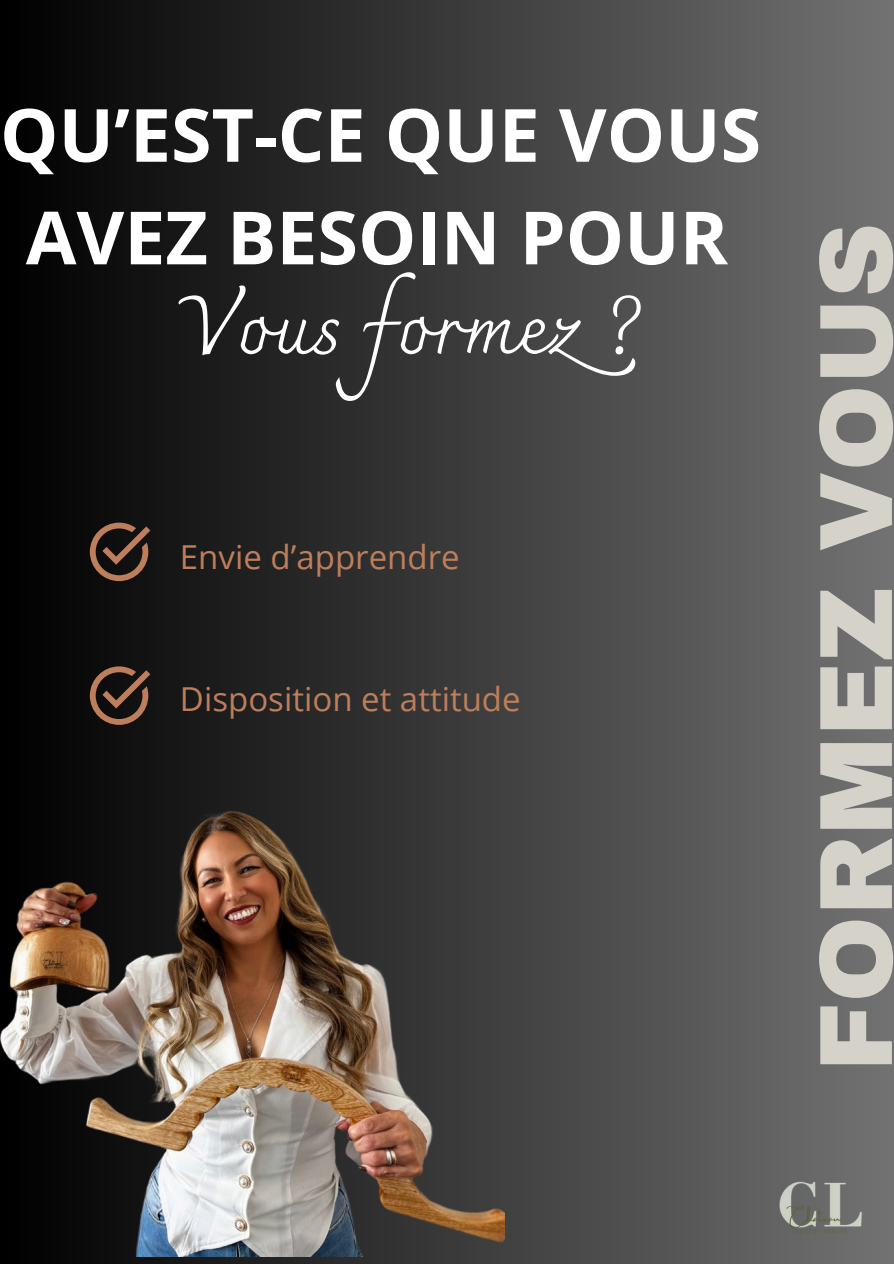
<style>
.page{position:relative;width:894px;height:1264px;background:#fff}
.page>*{position:absolute;margin:0;border:0;box-sizing:border-box;transform-origin:0 0}
.t1{font:900 103.95px "Archivo";color:#d5d2c9}
.t2{font:82.05px "Charmonman";color:#fff}
.t3{font:700 73.35px/102.4px "Open Sans";color:#fff;text-align:center}
.t4{font:33px "Open Sans";color:#bd7e5b}
</style>
<div class="page">
<div style="left:0;top:0;width:893px;height:1263px;background:linear-gradient(to right,#000,#727272)"></div>
<svg style="left:90px;top:522px;width:60px;height:59px;background:#4a3529"></svg>
<svg style="left:90px;top:666px;width:60px;height:59px;background:#4a3529"></svg>
<img style="left:0;top:760px;width:504px;height:496px">
<img style="left:759px;top:1144px;width:119px;height:119px">
<h3 class="t3" style="left:0;top:82px;width:762px">QU’EST-CE QUE VOUS<br>AVEZ BESOIN POUR</h3>
<h2 class="t2" style="left:180px;top:277px;width:461px">Vous formez?</h2>
<p class="t4" style="left:180px;top:534px;width:281px">Envie d’apprendre</p>
<p class="t4" style="left:180px;top:676px;width:342px">Disposition et attitude</p>
<p class="t1" style="left:800px;top:1071px;width:850px;rotate:-90deg">FORMEZ VOUS</p>
</div>
